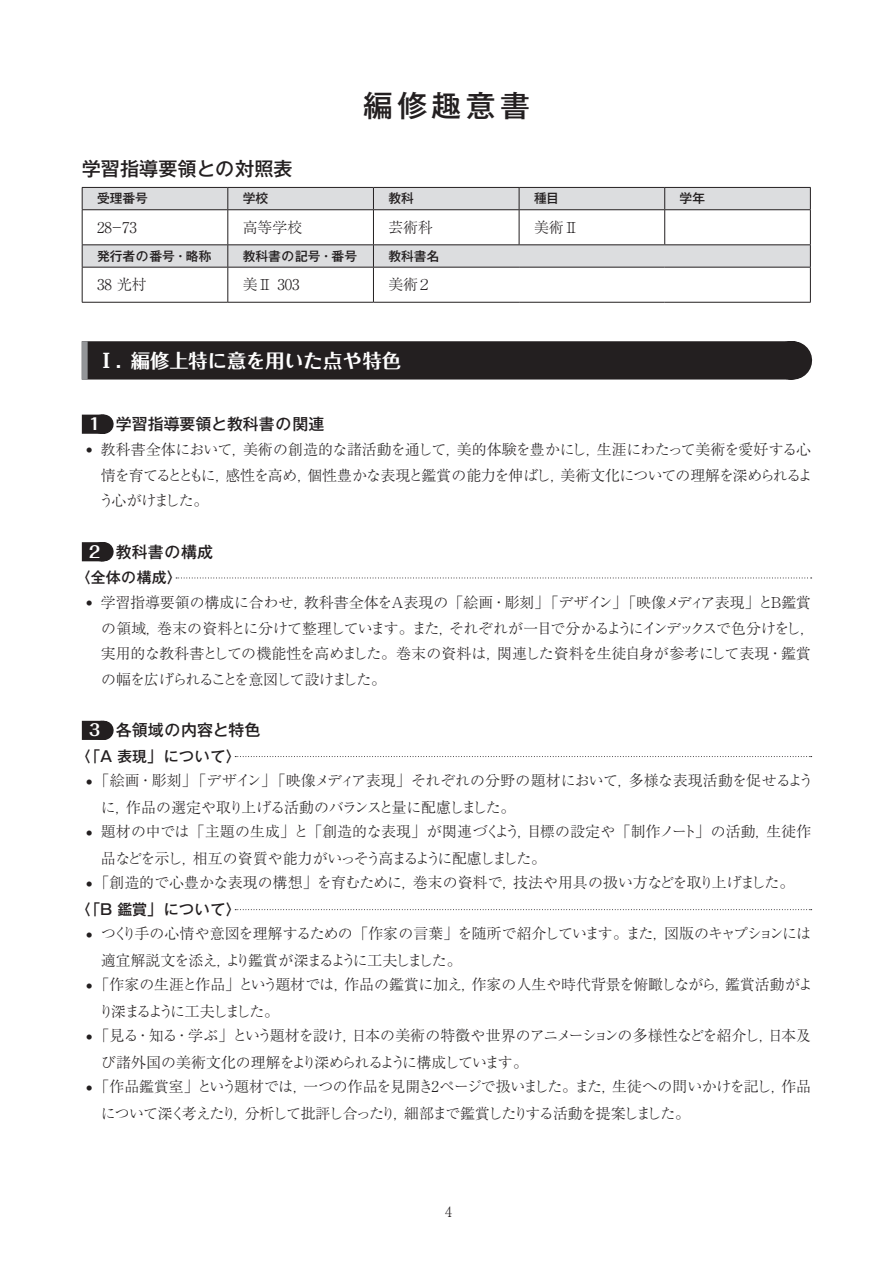
<style>
.page{position:relative;width:893px;height:1263px;background:#fff}
.page>*{position:absolute;margin:0;border:0;box-sizing:border-box;transform-origin:0 0}
.t1{font:500 29.7px "Gothic MB101 Pr 6";letter-spacing:.15em;color:#231f20}
.t2{font:700 19.2px "Folk Pro";color:#fff}
.t3{font:500 19.2px "Gothic MB101 Pr 6";color:#231f20}
.t4{font:500 15.9px "Gothic MB101 Pr 6";color:#231f20}
.t5{font:300 14.85px/25.8px "Ryumin Pr 6";letter-spacing:-.02em;color:#231f20}
.t6{font:300 14.85px/26.2px "Ryumin Pr 6";letter-spacing:-.06em;color:#231f20}
.t7{font:300 14.85px/26.2px "Ryumin Pr 6";letter-spacing:-.05em;color:#231f20}
.t8{font:300 14.85px/26.2px "Ryumin Pr 6";letter-spacing:-.055em;color:#231f20}
.t9{font:300 14.85px/26.2px "Ryumin Pr 6";color:#231f20}
.t10{font:500 14.85px "Gothic MB101 Pr 6";letter-spacing:.04em;color:#231f20}
.t11{font:300 14.1px "Ryumin Pr 6";color:#231f20}
.t12{font:500 12.75px "Gothic MB101 Pr 5";color:#231f20}
.s1{font-size:38.25px;color:#939598}
.s2{font-family:"Folk Pro";font-weight:700;color:#fff}
.s3{font-size:16.35px}
.s4{font-family:"Gothic MB101 Pr 6";font-weight:500}
</style>
<div class="page">
<hr style="left:792px;top:341px;width:1px;height:38px;background:#231f20">
<div style="left:82px;top:341px;width:710px;height:38px;background:#231f20"></div>
<div style="left:82px;top:415px;width:20px;height:19px;background:#231f20"></div>
<svg style="left:102px;top:415px;width:2px;height:19px"></svg>
<div style="left:82px;top:542px;width:20px;height:19px;background:#231f20"></div>
<svg style="left:102px;top:542px;width:2px;height:19px"></svg>
<div style="left:82px;top:721px;width:20px;height:19px;background:#231f20"></div>
<svg style="left:102px;top:721px;width:2px;height:19px"></svg>
<svg style="left:83px;top:188px;width:727px;height:79px;fill:#dcdddf"></svg>
<svg style="left:227px;top:188px;width:1px;height:21px"></svg>
<svg style="left:373px;top:188px;width:1px;height:21px"></svg>
<svg style="left:519px;top:188px;width:1px;height:21px"></svg>
<svg style="left:664px;top:188px;width:1px;height:21px"></svg>
<hr style="left:227px;top:210px;width:1px;height:34px;background:#231f20">
<hr style="left:373px;top:210px;width:1px;height:34px;background:#231f20">
<hr style="left:519px;top:210px;width:1px;height:34px;background:#231f20">
<hr style="left:664px;top:210px;width:1px;height:34px;background:#231f20">
<svg style="left:227px;top:245px;width:1px;height:22px"></svg>
<hr style="left:227px;top:267px;width:1px;height:35px;background:#231f20">
<hr style="left:82px;top:187px;width:146px;height:1px;background:#231f20">
<svg style="left:82px;top:188px;width:1px;height:21px"></svg>
<hr style="left:228px;top:187px;width:145px;height:1px;background:#231f20">
<hr style="left:373px;top:187px;width:146px;height:1px;background:#231f20">
<hr style="left:519px;top:187px;width:146px;height:1px;background:#231f20">
<hr style="left:665px;top:187px;width:146px;height:1px;background:#231f20">
<svg style="left:810px;top:188px;width:1px;height:21px"></svg>
<hr style="left:82px;top:209px;width:146px;height:1px;background:#231f20">
<hr style="left:228px;top:209px;width:145px;height:1px;background:#231f20">
<hr style="left:373px;top:209px;width:146px;height:1px;background:#231f20">
<hr style="left:519px;top:209px;width:146px;height:1px;background:#231f20">
<hr style="left:665px;top:209px;width:146px;height:1px;background:#231f20">
<svg style="left:82px;top:245px;width:1px;height:22px"></svg>
<hr style="left:82px;top:267px;width:146px;height:1px;background:#231f20">
<hr style="left:228px;top:267px;width:145px;height:1px;background:#231f20">
<svg style="left:373px;top:245px;width:1px;height:22px"></svg>
<svg style="left:810px;top:245px;width:1px;height:22px"></svg>
<hr style="left:82px;top:267px;width:1px;height:35px;background:#231f20">
<hr style="left:82px;top:302px;width:146px;height:1px;background:#231f20">
<hr style="left:228px;top:302px;width:145px;height:1px;background:#231f20">
<hr style="left:82px;top:210px;width:1px;height:34px;background:#231f20">
<hr style="left:810px;top:210px;width:1px;height:34px;background:#231f20">
<hr style="left:82px;top:244px;width:146px;height:1px;background:#231f20">
<hr style="left:228px;top:244px;width:145px;height:1px;background:#231f20">
<hr style="left:373px;top:244px;width:146px;height:1px;background:#231f20">
<hr style="left:519px;top:244px;width:146px;height:1px;background:#231f20">
<hr style="left:665px;top:244px;width:146px;height:1px;background:#231f20">
<hr style="left:373px;top:267px;width:146px;height:1px;background:#231f20">
<hr style="left:373px;top:267px;width:1px;height:35px;background:#231f20">
<hr style="left:519px;top:267px;width:146px;height:1px;background:#231f20">
<hr style="left:665px;top:267px;width:146px;height:1px;background:#231f20">
<hr style="left:810px;top:267px;width:1px;height:35px;background:#231f20">
<hr style="left:373px;top:302px;width:146px;height:1px;background:#231f20">
<hr style="left:519px;top:302px;width:146px;height:1px;background:#231f20">
<hr style="left:665px;top:302px;width:146px;height:1px;background:#231f20">
<svg style="left:176px;top:577px;width:636px;height:1px"></svg>
<svg style="left:235px;top:756px;width:577px;height:1px"></svg>
<svg style="left:235px;top:909px;width:577px;height:1px"></svg>
<p class="t1" style="left:363px;top:81px;width:168px">編修趣意書</p>
<p class="t3" style="left:82px;top:153px;width:212px">学習指導要領との対照表</p>
<p class="t12" style="left:97px;top:188px;width:53px">受理番号</p>
<p class="t12" style="left:243px;top:188px;width:27px">学校</p>
<p class="t12" style="left:388px;top:188px;width:27px">教科</p>
<p class="t12" style="left:534px;top:188px;width:27px">種目</p>
<p class="t12" style="left:680px;top:188px;width:27px">学年</p>
<p class="t5" style="left:97px;top:214px;width:41px">28－73</p>
<p class="t5" style="left:243px;top:214px;width:61px">高等学校</p>
<p class="t5" style="left:388px;top:214px;width:46px">芸術科</p>
<p class="t5" style="left:534px;top:214px;width:46px">美術Ⅱ</p>
<p class="t12" style="left:97px;top:245px;width:116px">発行者の番号・略称</p>
<p class="t12" style="left:243px;top:245px;width:116px">教科書の記号・番号</p>
<p class="t12" style="left:388px;top:245px;width:53px">教科書名</p>
<p class="t5" style="left:97px;top:271px;width:51px">38 光村</p>
<p class="t5" style="left:243px;top:271px;width:59px">美Ⅱ 303</p>
<p class="t5" style="left:388px;top:271px;width:45px">美術２</p>
<p class="t2" style="left:82px;top:344px;width:321px"><span class="s1">█</span> Ⅰ．編修上特に意を用いた点や特色</p>
<p class="t4" style="left:89px;top:411px;width:237px"><span class="s2">1</span> 学習指導要領と教科書の関連</p>
<p class="t5" style="left:99px;top:435px;width:715px;text-align:justify;text-indent:-14px"><span class="s3">•</span> 教科書全体において，美術の創造的な諸活動を通して，美的体験を豊かにし，生涯にわたって美術を愛好する心情を育てるとともに，感性を高め，個性豊かな表現と鑑賞の能力を伸ばし，美術文化についての理解を深められるよう心がけました。</p>
<p class="t4" style="left:89px;top:538px;width:125px"><span class="s2">2</span> 教科書の構成</p>
<p class="t10" style="left:76px;top:565px;width:107px">〈全体の構成〉</p>
<p class="t5" style="left:101px;top:588px;width:715px;text-indent:-15px"><span class="s3">•</span> 学習指導要領の構成に合わせ，教科書全体をA表現の「絵画・彫刻」「デザイン」「映像メディア表現」とB鑑賞の領域，巻末の資料とに分けて整理しています。また，それぞれが一目で分かるようにインデックスで色分けをし，実用的な教科書としての機能性を高めました。巻末の資料は，関連した資料を生徒自身が参考にして表現・鑑賞の幅を広げられることを意図して設けました。</p>
<p class="t4" style="left:89px;top:717px;width:173px"><span class="s2">3</span> 各領域の内容と特色</p>
<p class="t10" style="left:76px;top:743px;width:166px">〈「Ａ表現」について〉</p>
<p class="t5" style="left:101px;top:767px;width:714px;line-height:26.2px;text-indent:-15px"><span class="s3">•</span>「絵画・彫刻」「デザイン」「映像メディア表現」それぞれの分野の題材において，多様な表現活動を促せるように，作品の選定や取り上げる活動のバランスと量に配慮しました。</p>
<p class="t5" style="left:101px;top:818px;width:712px;line-height:26.2px;text-indent:-15px"><span class="s3">•</span> 題材の中では「主題の生成」と「創造的な表現」が関連づくよう，目標の設定や「制作ノート」の活動，生徒作品などを示し，相互の資質や能力がいっそう高まるように配慮しました。</p>
<p class="t9" style="left:76px;top:869px;width:720px;text-indent:10px"><span class="s3">•</span>「創造的で心豊かな表現の構想」を育むために，巻末の資料で，技法や用具の扱い方などを取り上げました。<span class="s4">〈「Ｂ鑑賞」について〉</span></p>
<p class="t8" style="left:101px;top:920px;width:712px;text-indent:-15px"><span class="s3">•</span> つくり手の心情や意図を理解するための「作家の言葉」を随所で紹介しています。また，図版のキャプションには適宜解説文を添え，より鑑賞が深まるように工夫しました。</p>
<p class="t5" style="left:99px;top:971px;width:716px;line-height:26.2px;text-indent:-13px"><span class="s3">•</span>「作家の生涯と作品」という題材では，作品の鑑賞に加え，作家の人生や時代背景を俯瞰しながら，鑑賞活動がより深まるように工夫しました。</p>
<p class="t7" style="left:101px;top:1022px;width:712px;text-indent:-15px"><span class="s3">•</span> 「見る・知る・学ぶ」という題材を設け，日本の美術の特徴や世界のアニメーションの多様性などを紹介し，日本及び諸外国の美術文化の理解をより深められるように構成しています。</p>
<p class="t6" style="left:101px;top:1073px;width:712px;text-indent:-15px"><span class="s3">•</span> 「作品鑑賞室」という題材では，一つの作品を見開き2ページで扱いました。また，生徒への問いかけを記し，作品について深く考えたり，分析して批評し合ったり，細部まで鑑賞したりする活動を提案しました。</p>
<p class="t11" style="left:445px;top:1201px;width:9px">4</p>
</div>
